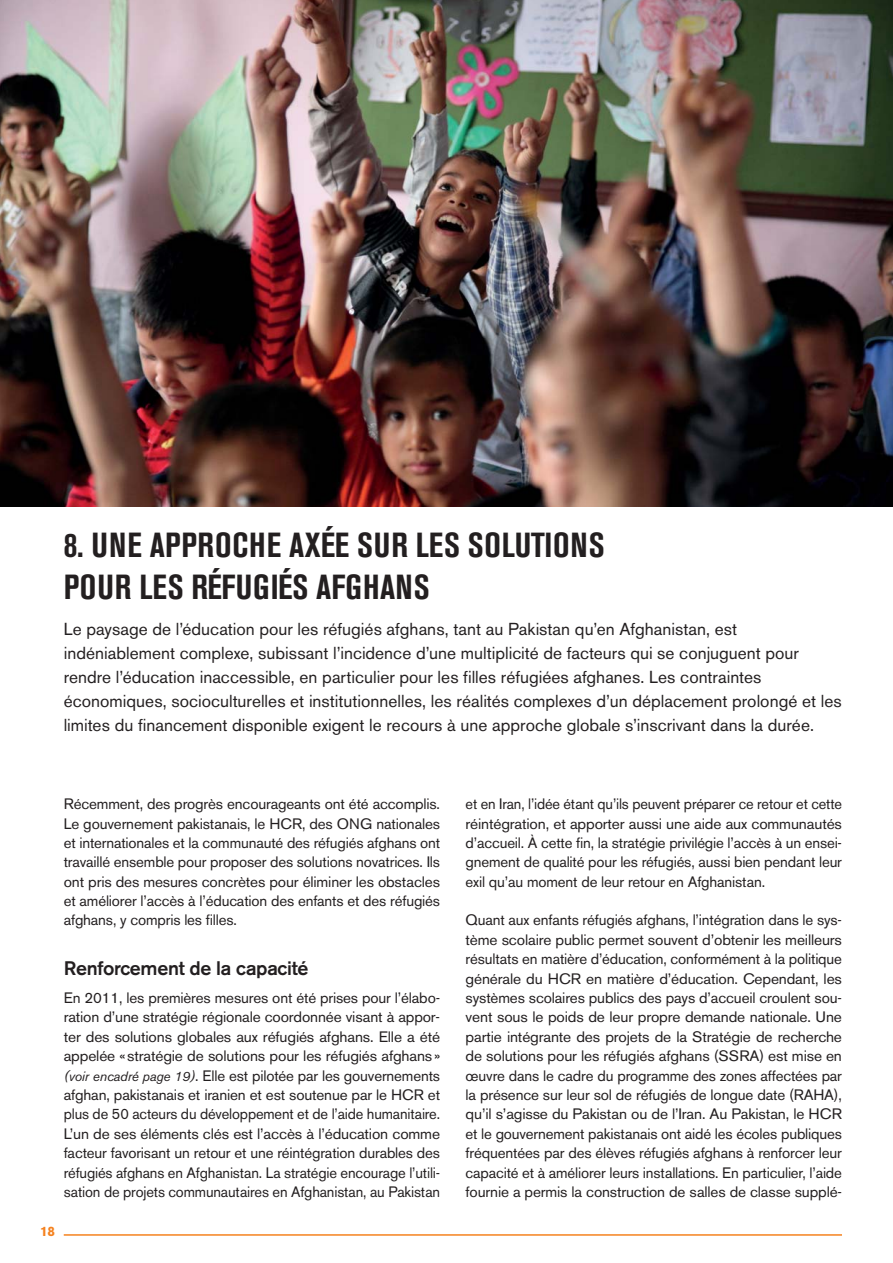
<style>
.page{position:relative;width:893px;height:1263px;background:#fff}
.page>*{position:absolute;margin:0;border:0;box-sizing:border-box;transform-origin:0 0}
.t1{font:700 condensed 34.5px/42px "Akzidenz Grotesk BE";letter-spacing:.02em;color:#231f20}
.t2{font:500 19.5px "Akzidenz Grotesk BE";letter-spacing:-.015em;color:#231f20}
.t3{font:17.25px/24px "Akzidenz Grotesk BE";color:#231f20}
.t4{font:15px/19.4px "Akzidenz Grotesk BE";letter-spacing:-.01em;color:#231f20;text-align:justify}
.t5{font:700 13.5px "Akzidenz Grotesk BE";color:#f5821f}
.s1{font-style:italic;font-size:13.5px}
</style>
<div class="page">
<img style="left:0;top:0;width:893px;height:506px">
<hr style="left:64px;top:1234px;width:778px;height:2px;background:#f5821f">
<h1 class="t1" style="left:64px;top:527px;width:542px">8. UNE APPROCHE AXÉE SUR LES SOLUTIONS<br>POUR LES RÉFUGIÉS AFGHANS</h1>
<p class="t3" style="left:64px;top:618px;width:779px">Le paysage de l’éducation pour les réfugiés afghans, tant au Pakistan qu’en Afghanistan, est indéniablement complexe, subissant l’incidence d’une multiplicité de facteurs qui se conjuguent pour rendre l’éducation inaccessible, en particulier pour les filles réfugiées afghanes. Les contraintes économiques, socioculturelles et institutionnelles, les réalités complexes d’un déplacement prolongé et les limites du financement disponible exigent le recours à une approche globale s’inscrivant dans la durée.</p>
<p class="t4" style="left:64px;top:796px;width:378px">Récemment, des progrès encourageants ont été accomplis.<br>Le gouvernement pakistanais, le HCR, des ONG nationales et internationales et la communauté des réfugiés afghans ont travaillé ensemble pour proposer des solutions novatrices. Ils ont pris des mesures concrètes pour éliminer les obstacles et améliorer l’accès à l’éducation des enfants et des réfugiés afghans, y compris les filles.</p>
<h2 class="t2" style="left:64px;top:961px;width:246px">Renforcement de la capacité</h2>
<p class="t4" style="left:64px;top:990px;width:378px">En 2011, les premières mesures ont été prises pour l’élabo&shy;ration d’une stratégie régionale coordonnée visant à appor&shy;ter des solutions globales aux réfugiés afghans. Elle a été appelée « stratégie de solutions pour les réfugiés afghans » <span class="s1">(voir encadré page 19)</span>. Elle est pilotée par les gouvernements afghan, pakistanais et iranien et est soutenue par le HCR et plus de 50 acteurs du développement et de l’aide humanitaire.<br>L’un de ses éléments clés est l’accès à l’éducation comme facteur favorisant un retour et une réintégration durables des réfugiés afghans en Afghanistan. La stratégie encourage l’utili&shy;sation de projets communautaires en Afghanistan, au Pakistan</p>
<p class="t5" style="left:40px;top:1226px;width:17px">18</p>
<p class="t4" style="left:466px;top:796px;width:378px">et en Iran, l’idée étant qu’ils peuvent préparer ce retour et cette réintégration, et apporter aussi une aide aux communautés d’accueil. À cette fin, la stratégie privilégie l’accès à un ensei&shy;gnement de qualité pour les réfugiés, aussi bien pendant leur exil qu’au moment de leur retour en Afghanistan.</p>
<p class="t4" style="left:466px;top:912px;width:378px">Quant aux enfants réfugiés afghans, l’intégration dans le sys&shy;tème scolaire public permet souvent d’obtenir les meilleurs résultats en matière d’éducation, conformément à la politique générale du HCR en matière d’éducation. Cependant, les systèmes scolaires publics des pays d’accueil croulent sou&shy;vent sous le poids de leur propre demande nationale. Une partie intégrante des projets de la Stratégie de recherche de solutions pour les réfugiés afghans (SSRA) est mise en œuvre dans le cadre du programme des zones affectées par la présence sur leur sol de réfugiés de longue date (RAHA), qu’il s’agisse du Pakistan ou de l’Iran. Au Pakistan, le HCR et le gouvernement pakistanais ont aidé les écoles publiques fréquentées par des élèves réfugiés afghans à renforcer leur capacité et à améliorer leurs installations. En particulier, l’aide fournie a permis la construction de salles de classe supplé-</p>
</div>
